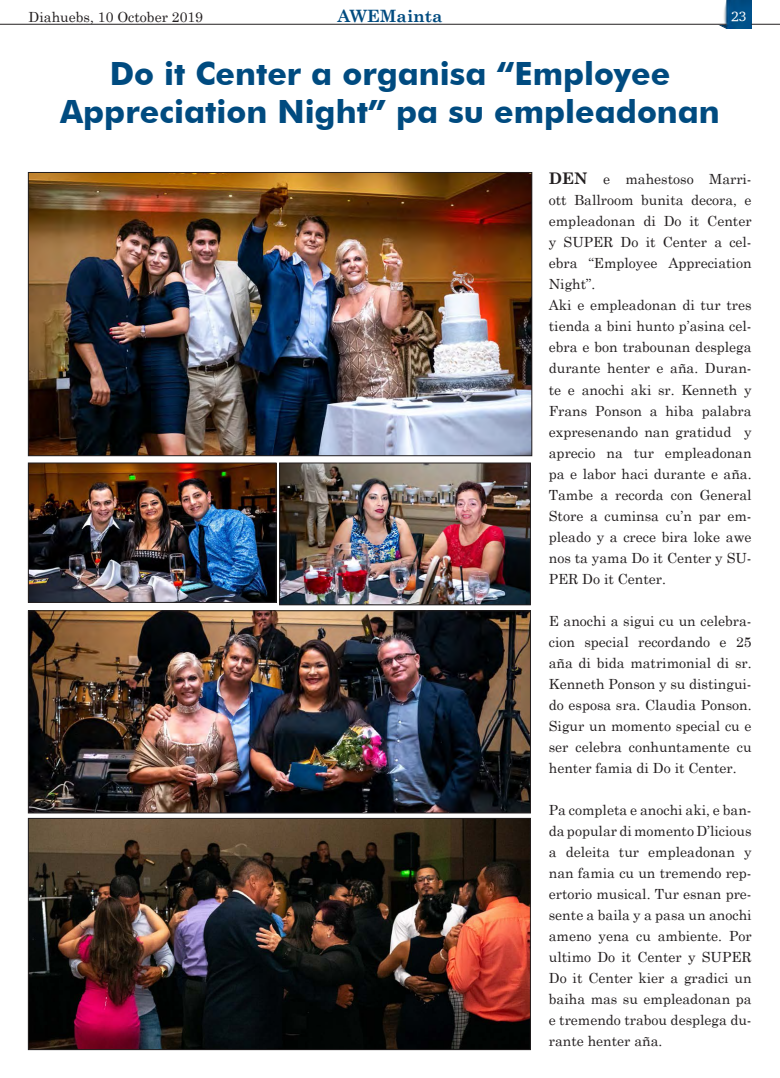
<style>
.page{position:relative;width:780px;height:1078px;background:#fff}
.page>*{position:absolute;margin:0;border:0;box-sizing:border-box;transform-origin:0 0}
.No_Spacing{font:700 32px/38.4px "Futura BT";color:#004b80;text-align:center}
.Body_Text_14{font:700 17px "Century Schoolbook";color:#004b80}
.Body_Text_14-2{font:14px/21px "Century Schoolbook";color:#231f20;text-align:justify}
.t1{font:14px "Charter ITCTT";color:#fff}
.s1{font-weight:700;font-size:16px}
</style>
<div class="page">
<img style="left:718px;top:0;width:33px;height:28px">
<svg style="left:751px;top:24px;width:29px;height:1px"></svg>
<hr style="left:0;top:24px;width:726px;height:1px;background:#231f20">
<img style="left:30px;top:820px;width:498px;height:227px">
<div style="left:28px;top:818px;width:502px;height:231px;border:1px solid #231f20"></div>
<img style="left:30px;top:612px;width:498px;height:199px">
<div style="left:28px;top:610px;width:502px;height:203px;border:1px solid #231f20"></div>
<img style="left:281px;top:464px;width:247px;height:139px">
<div style="left:279px;top:462px;width:251px;height:143px;border:1px solid #231f20"></div>
<img style="left:30px;top:464px;width:244px;height:136px">
<div style="left:28px;top:462px;width:248px;height:140px;border:1px solid #231f20"></div>
<img style="left:30px;top:174px;width:500px;height:280px">
<div style="left:28px;top:172px;width:504px;height:284px;border:1px solid #231f20"></div>
<p class="Body_Text_14-2" style="left:29px;top:5px;width:176px">Diahuebs, 10 October 2019</p>
<p class="Body_Text_14" style="left:337px;top:3px;width:107px">AWEMainta</p>
<p class="t1" style="left:731px;top:7px;width:17px">23</p>
<p class="No_Spacing" style="left:60px;top:54px;width:661px">Do it Center a organisa “Employee<br>Appreciation Night” pa su empleadonan</p>
<p class="Body_Text_14-2" style="left:549px;top:167px;width:204px"><span class="s1">DEN</span> e mahestoso Marri&shy;ott Ballroom bunita decora, e empleadonan di Do it Center y SUPER Do it Center a cel&shy;ebra “Employee Appreciation Night”.</p>
<p class="Body_Text_14-2" style="left:549px;top:293px;width:204px">Aki e empleadonan di tur tres tienda a bini hunto p’asina cel&shy;ebra e bon trabounan desplega durante henter e aña. Duran&shy;te e anochi aki sr. Kenneth y Frans Ponson a hiba palabra expresenando nan gratidud y aprecio na tur empleadonan pa e labor haci durante e aña.<br>Tambe a recorda con General Store a cuminsa cu’n par em&shy;pleado y a crece bira loke awe nos ta yama Do it Center y SU-PER Do it Center.</p>
<p class="Body_Text_14-2" style="left:549px;top:608px;width:204px">E anochi a sigui cu un celebra&shy;cion special recordando e 25 aña di bida matrimonial di sr.<br>Kenneth Ponson y su distingui&shy;do esposa sra. Claudia Ponson.<br>Sigur un momento special cu e ser celebra conhuntamente cu henter famia di Do it Center.</p>
<p class="Body_Text_14-2" style="left:549px;top:797px;width:204px">Pa completa e anochi aki, e ban&shy;da popular di momento D’licious a deleita tur empleadonan y nan famia cu un tremendo rep&shy;ertorio musical. Tur esnan pre&shy;sente a baila y a pasa un anochi ameno yena cu ambiente. Por ultimo Do it Center y SUPER Do it Center kier a gradici un baiha mas su empleadonan pa e tremendo trabou desplega du&shy;rante henter aña.</p>
</div>
